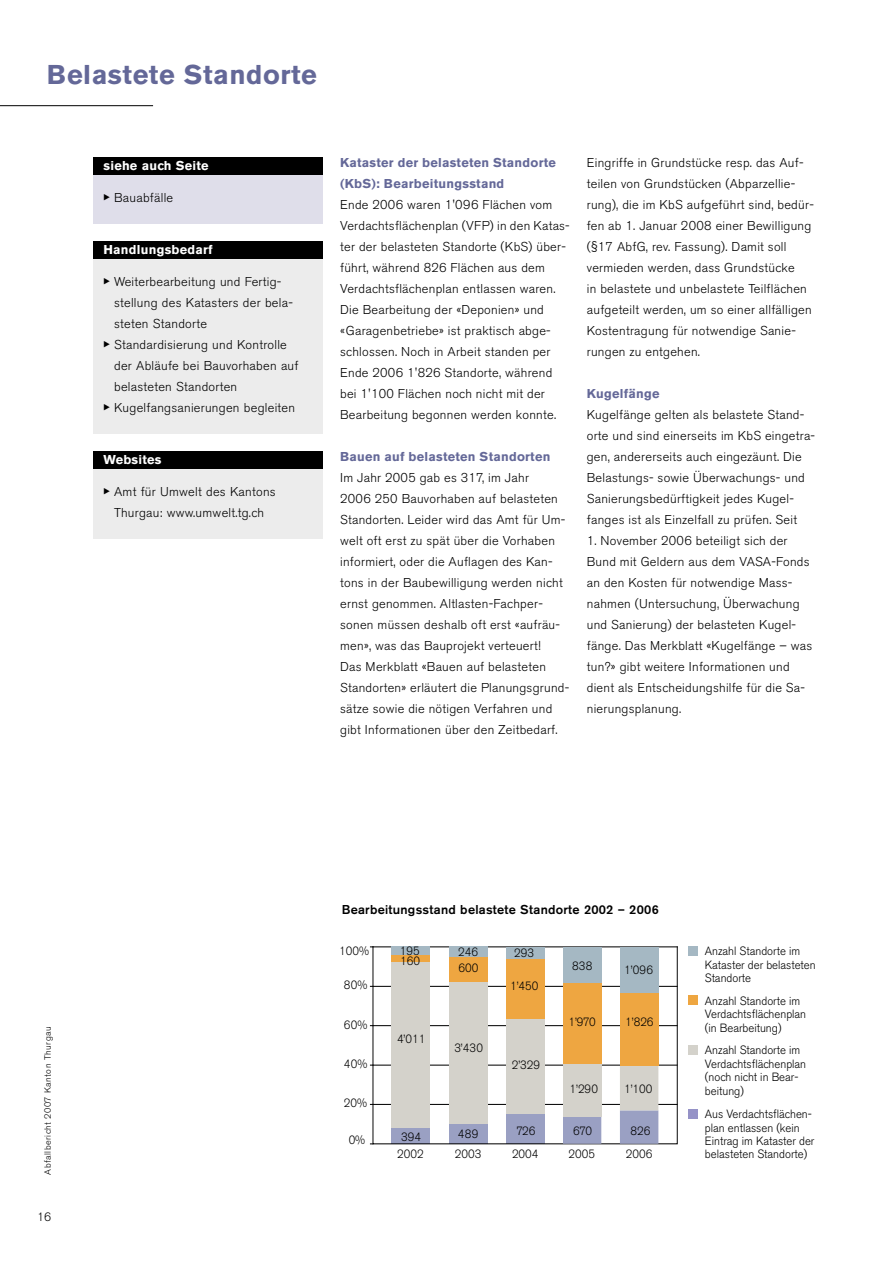
<style>
.page{position:relative;width:893px;height:1263px;background:#fff}
.page>*{position:absolute;margin:0;border:0;box-sizing:border-box;transform-origin:0 0}
.t1{font:700 27px "Akzidenz Grotesk BE";letter-spacing:.02em;color:#646898}
.t2{font:300 12.75px/21px "Akzidenz Grotesk BE";letter-spacing:.02em;color:#000}
.t3{font:700 12.75px/21px "Akzidenz Grotesk BE";letter-spacing:.02em;color:#646898}
.t4{font:500 12.75px "Akzidenz Grotesk BE";letter-spacing:.02em;color:#000}
.t5{font:700 12.75px "Akzidenz Grotesk BE";letter-spacing:.02em;color:#fff}
.t6{font:300 12px "Akzidenz Grotesk BE";color:#000}
.t7{font:300 11.85px/13.4px "Akzidenz Grotesk BE";color:#000;scale:.95 1}
.t8{font:300 9px "Akzidenz Grotesk BE";letter-spacing:.05em;color:#000}
</style>
<div class="page">
<hr style="left:0;top:105px;width:153px;height:1px;background:#000">
<div style="left:94px;top:243px;width:229px;height:191px;background:#ececec"></div>
<div style="left:94px;top:241px;width:229px;height:17px;background:#000"></div>
<div style="left:94px;top:453px;width:229px;height:86px;background:#ececec"></div>
<div style="left:94px;top:452px;width:229px;height:17px;background:#000"></div>
<div style="left:94px;top:158px;width:229px;height:66px;background:#dfdeea"></div>
<div style="left:94px;top:157px;width:229px;height:17px;background:#000"></div>
<hr style="left:373px;top:1104px;width:304px;height:1px;background:#000">
<hr style="left:373px;top:1065px;width:304px;height:1px;background:#000">
<hr style="left:373px;top:1025px;width:304px;height:1px;background:#000">
<hr style="left:373px;top:986px;width:304px;height:1px;background:#000">
<div style="left:449px;top:1124px;width:38px;height:20px;background:#9aa0c3"></div>
<div style="left:506px;top:1114px;width:38px;height:30px;background:#9aa0c3"></div>
<div style="left:449px;top:982px;width:38px;height:142px;background:#d4d2cb"></div>
<div style="left:506px;top:1018px;width:38px;height:96px;background:#d4d2cb"></div>
<div style="left:449px;top:957px;width:38px;height:25px;background:#eea641"></div>
<div style="left:506px;top:959px;width:38px;height:59px;background:#eea641"></div>
<div style="left:392px;top:1127px;width:38px;height:17px;background:#9aa0c3"></div>
<div style="left:392px;top:961px;width:38px;height:166px;background:#d4d2cb"></div>
<div style="left:392px;top:955px;width:38px;height:6px;background:#eea641"></div>
<div style="left:392px;top:947px;width:38px;height:8px;background:#a5b8c3"></div>
<div style="left:449px;top:947px;width:38px;height:10px;background:#a5b8c3"></div>
<div style="left:506px;top:947px;width:38px;height:12px;background:#a5b8c3"></div>
<div style="left:689px;top:946px;width:9px;height:9px;background:#a5b8c3"></div>
<div style="left:689px;top:995px;width:9px;height:10px;background:#eea641"></div>
<div style="left:689px;top:1045px;width:9px;height:9px;background:#d4d2cb"></div>
<div style="left:689px;top:1109px;width:9px;height:9px;background:#9592c7"></div>
<svg style="left:563px;top:1116px;width:38px;height:28px"></svg>
<div style="left:563px;top:982px;width:38px;height:134px;background:#d4d2cb"></div>
<svg style="left:620px;top:1066px;width:38px;height:78px;background:#bbbcc7"></svg>
<div style="left:563px;top:982px;width:38px;height:81px;background:#eea641"></div>
<div style="left:620px;top:992px;width:38px;height:74px;background:#eea641"></div>
<div style="left:563px;top:947px;width:38px;height:35px;background:#a5b8c3"></div>
<div style="left:620px;top:947px;width:38px;height:45px;background:#a5b8c3"></div>
<h1 class="t1" style="left:47px;top:59px;width:272px">Belastete Standorte</h1>
<p class="t5" style="left:103px;top:158px;width:107px">siehe auch Seite</p>
<p class="t2" style="left:103px;top:187px;width:71px">▶ Bauabfälle</p>
<p class="t5" style="left:103px;top:242px;width:111px">Handlungsbedarf</p>
<p class="t2" style="left:103px;top:271px;width:178px">▶ Weiterbearbeitung und Fertig-</p>
<p class="t2" style="left:114px;top:292px;width:180px">stellung des Katasters der bela-</p>
<p class="t2" style="left:114px;top:313px;width:94px">steten Standorte</p>
<p class="t2" style="left:103px;top:334px;width:185px">▶ Standardisierung und Kontrolle</p>
<p class="t2" style="left:114px;top:355px;width:186px">der Abläufe bei Bauvorhaben auf</p>
<p class="t2" style="left:114px;top:376px;width:125px">belasteten Standorten</p>
<p class="t2" style="left:103px;top:397px;width:193px">▶ Kugelfangsanierungen begleiten</p>
<p class="t5" style="left:103px;top:452px;width:60px">Websites</p>
<p class="t2" style="left:103px;top:481px;width:174px;text-align:center">▶ Amt für Umwelt des Kantons<br>Thurgau: www.umwelt.tg.ch</p>
<p class="t3" style="left:340px;top:152px;width:217px">Kataster der belasteten Standorte (KbS): Bearbeitungsstand</p>
<p class="t2" style="left:340px;top:194px;width:230px">Ende 2006 waren 1'096 Flächen vom Verdachtsflächenplan (VFP) in den Katas&shy;ter der belasteten Standorte (KbS) über&shy;führt, während 826 Flächen aus dem Verdachtsflächenplan entlassen waren.<br>Die Bearbeitung der «Deponien» und «Garagenbetriebe» ist praktisch abge&shy;schlossen. Noch in Arbeit standen per Ende 2006 1'826 Standorte, während bei 1'100 Flächen noch nicht mit der Bearbeitung begonnen werden konnte.</p>
<p class="t3" style="left:340px;top:446px;width:212px">Bauen auf belasteten Standorten</p>
<p class="t2" style="left:340px;top:467px;width:231px">Im Jahr 2005 gab es 317, im Jahr<br>2006 250 Bauvorhaben auf belasteten Standorten. Leider wird das Amt für Um&shy;welt oft erst zu spät über die Vorhaben informiert, oder die Auflagen des Kan&shy;tons in der Baubewilligung werden nicht ernst genommen. Altlasten-Fachper&shy;sonen müssen deshalb oft erst «aufräu&shy;men», was das Bauprojekt ver-teuert!<br>Das Merkblatt «Bauen auf belasteten Standorten» erläutert die Planungsgrund&shy;sätze sowie die nötigen Verfahren und gibt Informationen über den Zeit-bedarf.</p>
<p class="t2" style="left:587px;top:152px;width:229px">Eingriffe in Grundstücke resp. das Auf&shy;teilen von Grundstücken (Abparzellie&shy;rung), die im KbS aufgeführt sind, bedür&shy;fen ab 1. Januar 2008 einer Bewilligung (§17 AbfG, rev. Fassung). Damit soll vermieden werden, dass Grundstücke<br>in belastete und unbelastete Teilflächen aufgeteilt werden, um so einer allfälligen Kostentragung für notwendige Sanie&shy;rungen zu entgehen.</p>
<p class="t3" style="left:587px;top:383px;width:74px">Kugelfänge</p>
<p class="t2" style="left:587px;top:404px;width:230px">Kugelfänge gelten als belastete Stand&shy;orte und sind einerseits im KbS eingetra&shy;gen, andererseits auch eingezäunt. Die Belastungs- sowie Überwachungs- und Sanierungsbedürftigkeit jedes Kugel&shy;fanges ist als Einzelfall zu prüfen. Seit</p>
<p class="t2" style="left:587px;top:530px;width:227px">1. November 2006 beteiligt sich der Bund mit Geldern aus dem VASA-Fonds an den Kosten für notwendige Mass&shy;nahmen (Untersuchung, Überwachung und Sanierung) der belasteten Kugel&shy;fänge. Das Merkblatt «Kugelfänge – was tun?» gibt weitere Informationen und dient als Entscheidungshilfe für die Sa&shy;nierungsplanung.</p>
<p class="t8" style="left:43px;top:1174px;width:150px;rotate:-90deg">Abfallbericht 2007 Kanton Thurgau</p>
<p class="t6" style="left:37px;top:1210px;width:15px">16</p>
<p class="t4" style="left:342px;top:901px;width:319px">Bearbeitungsstand belastete Standorte 2002 – 2006</p>
<p class="t7" style="left:339px;top:944px;width:33px">100%</p>
<p class="t7" style="left:705px;top:945px;width:118px">Anzahl Standorte im<br>Kataster der belasteten<br>Standorte</p>
<p class="t7" style="left:705px;top:994px;width:108px">Anzahl Standorte im<br>Verdachtsflächenplan (in Bearbeitung)</p>
<p class="t7" style="left:705px;top:1044px;width:108px">Anzahl Standorte im<br>Verdachtsflächenplan (noch nicht in Bear&shy;beitung)</p>
<p class="t7" style="left:705px;top:1107px;width:117px">Aus Verdachtsflächen&shy;plan entlassen (kein<br>Eintrag im Kataster der</p>
<p class="t7" style="left:397px;top:1148px;width:29px">2002</p>
<p class="t7" style="left:455px;top:1148px;width:29px">2003</p>
<p class="t7" style="left:512px;top:1148px;width:29px">2004</p>
<p class="t7" style="left:705px;top:1148px;width:109px">belasteten Standorte)</p>
<p class="t7" style="left:400px;top:945px;width:22px">195</p>
<p class="t7" style="left:458px;top:945px;width:23px">246</p>
<p class="t7" style="left:514px;top:946px;width:22px">293</p>
<p class="t7" style="left:400px;top:955px;width:23px">160</p>
<p class="t7" style="left:458px;top:962px;width:23px">600</p>
<p class="t7" style="left:510px;top:979px;width:31px">1’450</p>
<p class="t7" style="left:572px;top:959px;width:23px">838</p>
<p class="t7" style="left:624px;top:964px;width:32px">1’096</p>
<p class="t7" style="left:344px;top:979px;width:26px">80%</p>
<p class="t7" style="left:568px;top:1015px;width:30px">1’970</p>
<p class="t7" style="left:625px;top:1015px;width:31px">1’826</p>
<p class="t7" style="left:344px;top:1018px;width:26px">60%</p>
<p class="t7" style="left:397px;top:1032px;width:31px">4’011</p>
<p class="t7" style="left:454px;top:1042px;width:32px">3’430</p>
<p class="t7" style="left:344px;top:1057px;width:26px">40%</p>
<p class="t7" style="left:512px;top:1058px;width:31px">2’329</p>
<p class="t7" style="left:569px;top:1082px;width:32px">1’290</p>
<p class="t7" style="left:624px;top:1082px;width:31px">1’100</p>
<p class="t7" style="left:573px;top:1124px;width:21px">670</p>
<p class="t7" style="left:630px;top:1124px;width:22px">826</p>
<p class="t7" style="left:344px;top:1097px;width:26px">20%</p>
<p class="t7" style="left:401px;top:1130px;width:23px">394</p>
<p class="t7" style="left:458px;top:1128px;width:23px">489</p>
<p class="t7" style="left:516px;top:1124px;width:22px">726</p>
<p class="t7" style="left:349px;top:1133px;width:19px">0%</p>
<p class="t7" style="left:569px;top:1148px;width:29px">2005</p>
<p class="t7" style="left:626px;top:1148px;width:30px">2006</p>
</div>
